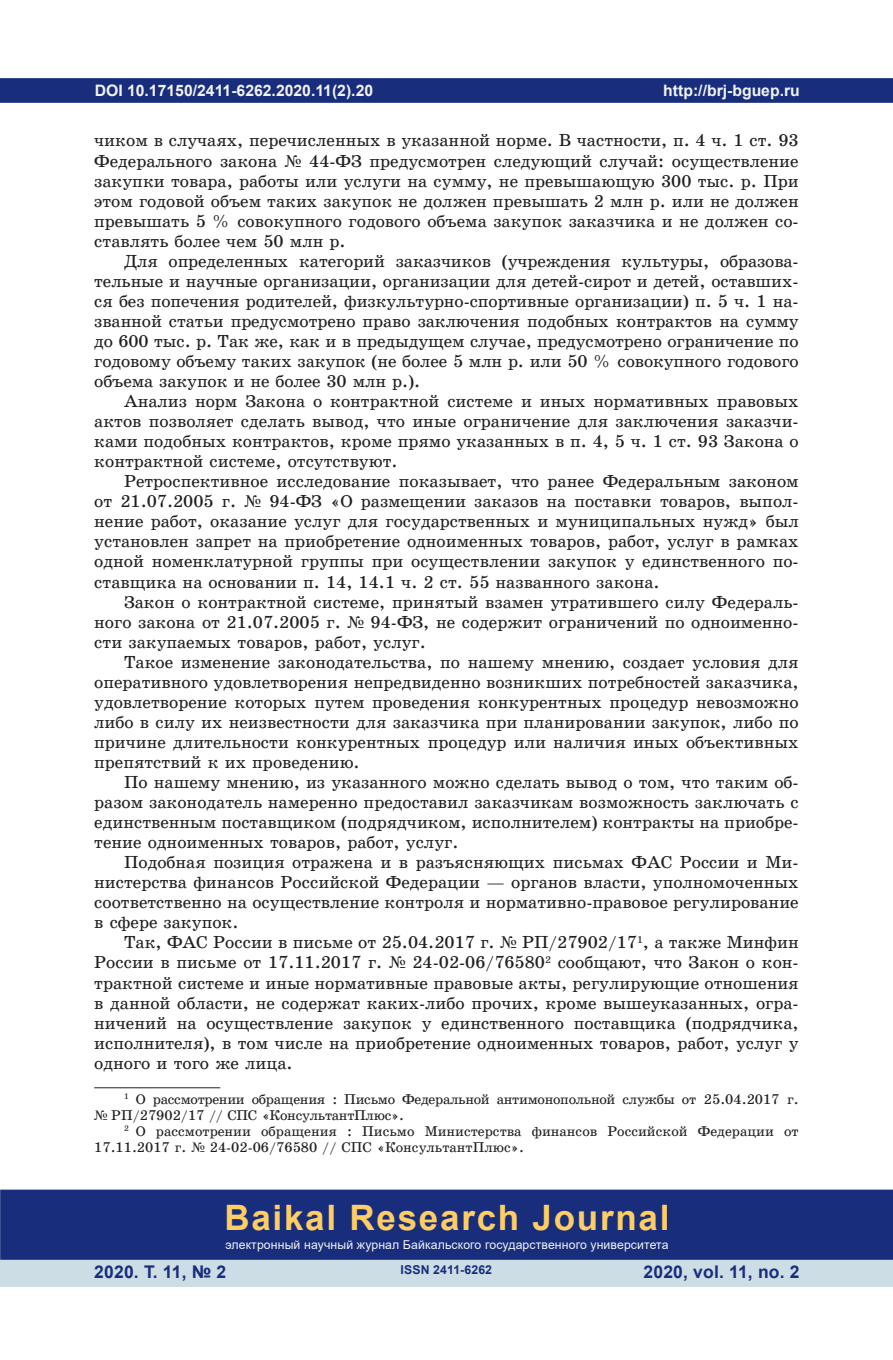
<style>
.page{position:relative;width:893px;height:1360px;background:#fff}
.page>*{position:absolute;margin:0;border:0;box-sizing:border-box;transform-origin:0 0}
.t1{font:700 35px "Arial";letter-spacing:.05em;color:#fecd64}
.t2{font:17.5px/20.1px "School Book C";color:#231f20;text-align:justify}
.t3{font:700 17.5px "Arial";letter-spacing:.01em;color:#182d7c}
.t4{font:700 15.75px "Arial";color:#f2f3f4}
.t5{font:14.17px/15.9px "School Book C";color:#231f20}
.t6{font:14.17px/15.9px "School Book C";letter-spacing:-.02em;color:#231f20}
.t7{font:12.25px "Arial";letter-spacing:.01em;color:#f2f3f4}
.t8{font:700 12.25px "Arial";letter-spacing:.01em;color:#182d7c}
.s1{font-family:"Times New Roman"}
</style>
<div class="page">
<div style="left:0;top:78px;width:893px;height:25px;background:#182d7c;border:2px solid #182d7c"></div>
<div style="left:0;top:1258px;width:893px;height:28px;background:#cddde6"></div>
<div style="left:0;top:1189px;width:893px;height:70px;background:#182d7c;border:2px solid #182d7c"></div>
<hr style="left:94px;top:1087px;width:126px;height:1px;background:#231f20">
<p class="t4" style="left:95px;top:79px;width:280px">DOI 10.17150/2411-6262.2020.11(2).20</p>
<p class="t2" style="left:94px;top:131px;width:706px">чиком в случаях, перечисленных в указанной норме. В частности, п. 4 ч. 1 ст. 93<br>Федерального закона <span class="s1">№</span> 44-ФЗ предусмотрен следующий случай: осуществление закупки товара, работы или услуги на сумму, не превышающую 300 тыс. р. При этом годовой объем таких закупок не должен превышать 2 млн р. или не должен превышать 5 % совокупного годового объема закупок заказчика и не должен со&shy;ставлять более чем 50 млн р.</p>
<p class="t2" style="left:94px;top:251px;width:706px;text-indent:30px">Для определенных категорий заказчиков (учреждения культуры, образова&shy;тельные и научные организации, организации для детей-сирот и детей, оставших&shy;ся без попечения родителей, физкультурно-спортивные организации) п. 5 ч. 1 на&shy;званной статьи предусмотрено право заключения подобных контрактов на сумму до 600 тыс. р. Так же, как и в предыдущем случае, предусмотрено ограничение по годовому объему таких закупок (не более 5 млн р. или 50 % совокупного годового объема закупок и не более 30 млн р.).</p>
<p class="t2" style="left:94px;top:391px;width:706px;text-indent:30px">Анализ норм Закона о контрактной системе и иных нормативных правовых актов позволяет сделать вывод, что иные ограничение для заключения заказчи&shy;ками подобных контрактов, кроме прямо указанных в п. 4, 5 ч. 1 ст. 93 Закона о контрактной системе, отсутствуют.</p>
<p class="t2" style="left:94px;top:471px;width:706px;text-indent:30px">Ретроспективное исследование показывает, что ранее Федеральным законом от 21.07.2005 г. <span class="s1">№</span> 94-ФЗ «О размещении заказов на поставки товаров, выпол&shy;нение работ, оказание услуг для государственных и муниципальных нужд» был установлен запрет на приобретение одноименных товаров, работ, услуг в рамках одной номенклатурной группы при осуществлении закупок у единственного по&shy;ставщика на основании п. 14, 14.1 ч. 2 ст. 55 названного закона.</p>
<p class="t2" style="left:94px;top:592px;width:706px;text-indent:30px">Закон о контрактной системе, принятый взамен утратившего силу Федераль&shy;ного закона от 21.07.2005 г. <span class="s1">№</span> 94-ФЗ, не содержит ограничений по одноименно&shy;сти закупаемых товаров, работ, услуг.</p>
<p class="t2" style="left:94px;top:652px;width:706px;text-indent:30px">Такое изменение законодательства, по нашему мнению, создает условия для оперативного удовлетворения непредвиденно возникших потребностей заказчика, удовлетворение которых путем проведения конкурентных процедур невозможно либо в силу их неизвестности для заказчика при планировании закупок, либо по причине длительности конкурентных процедур или наличия иных объективных препятствий к их проведению.</p>
<p class="t2" style="left:94px;top:772px;width:706px;text-indent:30px">По нашему мнению, из указанного можно сделать вывод о том, что таким об&shy;разом законодатель намеренно предоставил заказчикам возможность заключать с единственным поставщиком (подрядчиком, исполнителем) контракты на приобре&shy;тение одноименных товаров, работ, услуг.</p>
<p class="t2" style="left:94px;top:852px;width:706px;text-indent:30px">Подобная позиция отражена и в разъясняющих письмах ФАС России и Ми&shy;нистерства финансов Российской Федерации — органов власти, уполномоченных соответственно на осуществление контроля и нормативно-правовое регулирование в сфере закупок.</p>
<p class="t2" style="left:94px;top:932px;width:706px;text-indent:30px">Так, ФАС России в письме от 25.04.2017 г. <span class="s1">№</span> РП/27902/17<sup>1</sup>, а также Минфин России в письме от 17.11.2017 г. <span class="s1">№</span> 24-02-06/76580<sup>2</sup> сообщают, что Закон о кон&shy;трактной системе и иные нормативные правовые акты, регулирующие отношения в данной области, не содержат каких-либо прочих, кроме вышеуказанных, огра&shy;ничений на осуществление закупок у единственного поставщика (подрядчика, исполнителя), в том числе на приобретение одноименных товаров, работ, услуг у одного и того же лица.</p>
<p class="t6" style="left:94px;top:1091px;width:706px;text-indent:30px"><sup>1</sup> О рассмотрении обращения : Письмо Федеральной антимонопольной службы от 25.04.2017 г. <span class="s1">№</span> РП/27902/17 // СПС «КонсультантПлюс».</p>
<p class="t5" style="left:94px;top:1122px;width:706px;text-indent:30px"><sup>2</sup> О рассмотрении обращения : Письмо Министерства финансов Российской Федерации от<br>17.11.2017 г. <span class="s1">№</span> 24-02-06/76580 // СПС «КонсультантПлюс».</p>
<p class="t4" style="left:663px;top:79px;width:138px">http://brj-bguep.ru</p>
<h1 class="t1" style="left:224px;top:1192px;width:447px">Baikal Research Journal</h1>
<p class="t7" style="left:225px;top:1236px;width:445px">электронный научный журнал Байкальского государственного университета</p>
<p class="t3" style="left:94px;top:1259px;width:134px">2020. Т. 11, № 2</p>
<p class="t3" style="left:643px;top:1259px;width:158px">2020, vol. 11, no. 2</p>
<p class="t8" style="left:401px;top:1261px;width:93px">ISSN 2411-6262</p>
</div>
